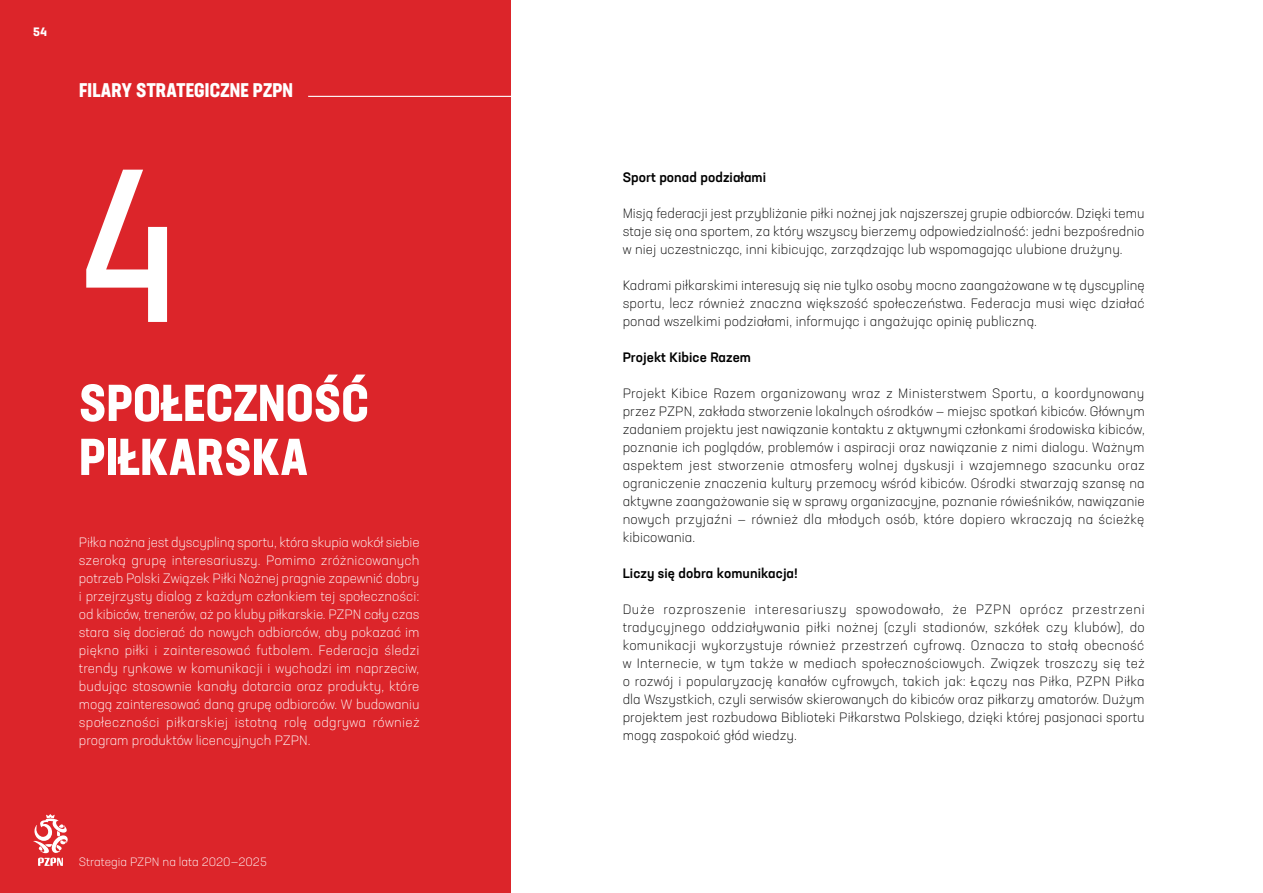
<style>
.page{position:relative;width:1263px;height:893px;background:#fff}
.page>*{position:absolute;margin:0;border:0;box-sizing:border-box;transform-origin:0 0}
.t1{font:condensed 216px "Neusa Next Std";color:#fff}
.t2{font:700 condensed 51px/54px "Neusa Next Std";letter-spacing:.01em;color:#fff}
.t3{font:700 condensed 19.5px "Neusa Next Std";letter-spacing:.01em;color:#fff}
.t4{font:300 13.5px/18px "Neusa Next Std";letter-spacing:.005em;color:#000;text-align:justify}
.t5{font:300 13.5px/18px "Neusa Next Std";letter-spacing:-.005em;color:#fff;text-align:justify}
.t6{font:500 13.5px "Neusa Next Std";letter-spacing:.005em;color:#000}
.t7{font:300 12px "Neusa Next Std";color:#fff}
.t8{font:700 12px "Neusa Next Std";color:#fff}
</style>
<div class="page">
<div style="left:0;top:0;width:510px;height:893px;background:#dc252a"></div>
<hr style="left:308px;top:96px;width:213px;height:1px;background:#fff">
<svg style="left:33px;top:814px;width:35px;height:52px"></svg>
<p class="t8" style="left:33px;top:24px;width:15px">54</p>
<h3 class="t3" style="left:79px;top:78px;width:216px">FILARY STRATEGICZNE PZPN</h3>
<h1 class="t1" style="left:79px;top:112px;width:102px">4</h1>
<h2 class="t2" style="left:79px;top:375px;width:291px">SPOŁECZNOŚĆ<br>PIŁKARSKA</h2>
<p class="t5" style="left:79px;top:533px;width:342px">Piłka nożna jest dyscypliną sportu, która skupia wokół siebie szeroką grupę interesariuszy. Pomimo zróżnicowanych potrzeb Polski Związek Piłki Nożnej pragnie zapewnić dobry i przejrzysty dialog z każdym członkiem tej społeczności: od kibiców, trenerów, aż po kluby piłkarskie. PZPN cały czas stara się docierać do nowych odbiorców, aby pokazać im piękno piłki i zainteresować futbolem. Federacja śledzi trendy rynkowe w komunikacji i wychodzi im naprzeciw, budując stosownie kanały dotarcia oraz produkty, które mogą zainteresować daną grupę odbiorców. W budowaniu społeczności piłkarskiej istotną rolę odgrywa również program produktów licencyjnych PZPN.</p>
<p class="t7" style="left:79px;top:854px;width:189px">Strategia PZPN na lata 2020—2025</p>
<p class="t6" style="left:623px;top:169px;width:145px">Sport ponad podziałami</p>
<p class="t4" style="left:623px;top:204px;width:523px">Misją federacji jest przybliżanie piłki nożnej jak najszerszej grupie odbiorców. Dzięki temu staje się ona sportem, za który wszyscy bierzemy odpowiedzialność: jedni bezpośrednio w niej uczestnicząc, inni kibicując, zarządzając lub wspomagając ulubione drużyny.</p>
<p class="t4" style="left:623px;top:276px;width:524px">Kadrami piłkarskimi interesują się nie tylko osoby mocno zaangażowane w tę dyscyplinę sportu, lecz również znaczna większość społeczeństwa. Federacja musi więc działać ponad wszelkimi podziałami, informując i angażując opinię publiczną.</p>
<p class="t6" style="left:623px;top:349px;width:130px">Projekt Kibice Razem</p>
<p class="t4" style="left:623px;top:384px;width:524px">Projekt Kibice Razem organizowany wraz z Ministerstwem Sportu, a koordynowany przez PZPN, zakłada stworzenie lokalnych ośrodków — miejsc spotkań kibiców. Głównym zadaniem projektu jest nawiązanie kontaktu z aktywnymi członkami środowiska kibiców, poznanie ich poglądów, problemów i aspiracji oraz nawiązanie z nimi dialogu. Ważnym aspektem jest stworzenie atmosfery wolnej dyskusji i wzajemnego szacunku oraz ograniczenie znaczenia kultury przemocy wśród kibiców. Ośrodki stwarzają szansę na aktywne zaangażowanie się w sprawy organizacyjne, poznanie rówieśników, nawiązanie nowych przyjaźni — również dla młodych osób, które dopiero wkraczają na ścieżkę kibicowania.</p>
<p class="t6" style="left:623px;top:565px;width:177px">Liczy się dobra komunikacja!</p>
<p class="t4" style="left:623px;top:600px;width:524px">Duże rozproszenie interesariuszy spowodowało, że PZPN oprócz przestrzeni tradycyjnego oddziaływania piłki nożnej (czyli stadionów, szkółek czy klubów), do komunikacji wykorzystuje również przestrzeń cyfrową. Oznacza to stałą obecność w Internecie, w tym także w mediach społecznościowych. Związek troszczy się też o rozwój i popularyzację kanałów cyfrowych, takich jak: Łączy nas Piłka, PZPN Piłka dla Wszystkich, czyli serwisów skierowanych do kibiców oraz piłkarzy amatorów. Dużym projektem jest rozbudowa Biblioteki Piłkarstwa Polskiego, dzięki której pasjonaci sportu mogą zaspokoić głód wiedzy.</p>
</div>
